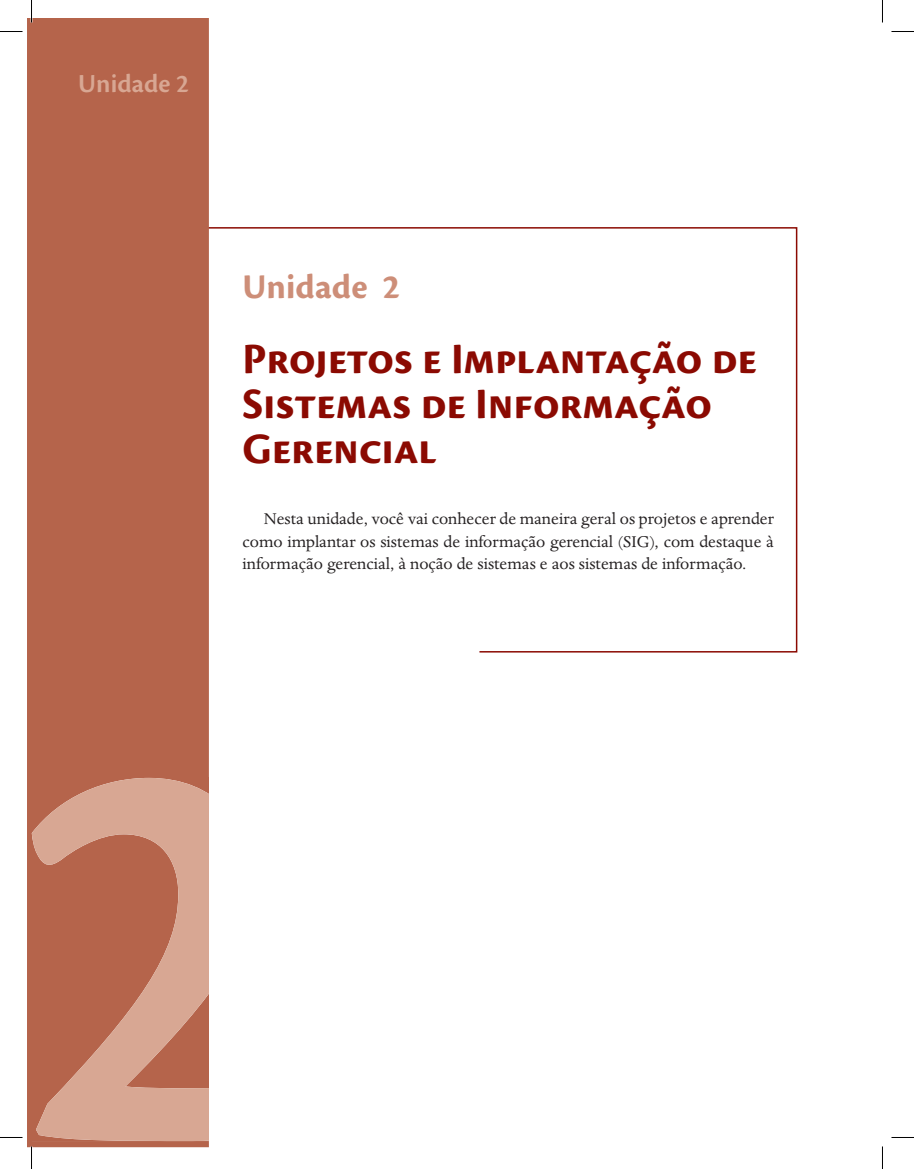
<style>
.page{position:relative;width:914px;height:1169px;background:#fff}
.page>*{position:absolute;margin:0;border:0;box-sizing:border-box;transform-origin:0 0}
.t1{font:700 45px/45px "Cronos Pro";letter-spacing:-.005em;color:#8b0a02}
.t2{font:700 36px "Cronos Pro";color:#cd8e78}
.t3{font:600 27px "Cronos Pro";color:#d8a793}
.t4{font:18px/22.5px "Dante MT Std";color:#231f20;text-align:justify}
</style>
<div class="page">
<svg style="left:209px;top:227px;width:589px;height:426px"></svg>
<div style="left:27px;top:18px;width:182px;height:1129px;background:#b5644b"></div>
<div style="left:80px;top:73px;width:108px;height:19px;background:#b5644b"></div>
<svg style="left:32px;top:778px;width:177px;height:363px;fill:#b5644b"></svg>
<svg style="left:0;top:31px;width:22px;height:1px"></svg>
<svg style="left:891px;top:31px;width:22px;height:1px"></svg>
<svg style="left:0;top:1137px;width:22px;height:1px"></svg>
<svg style="left:891px;top:1137px;width:22px;height:1px"></svg>
<svg style="left:31px;top:0;width:1px;height:23px"></svg>
<svg style="left:31px;top:1146px;width:1px;height:23px"></svg>
<svg style="left:882px;top:0;width:1px;height:23px"></svg>
<svg style="left:882px;top:1146px;width:1px;height:23px"></svg>
<h3 class="t3" style="left:78px;top:68px;width:112px">Unidade 2</h3>
<h2 class="t2" style="left:242px;top:266px;width:159px">Unidade 2</h2>
<h1 class="t1" style="left:242px;top:338px;width:515px">Projetos e Implantação de<br>Sistemas de Informação<br>Gerencial</h1>
<p class="t4" style="left:242px;top:508px;width:533px;text-indent:21px">Nesta unidade, você vai conhecer de maneira geral os projetos e aprender como implantar os sistemas de informação gerencial (SIG), com destaque à informação gerencial, à noção de sistemas e aos sistemas de informação.</p>
</div>
